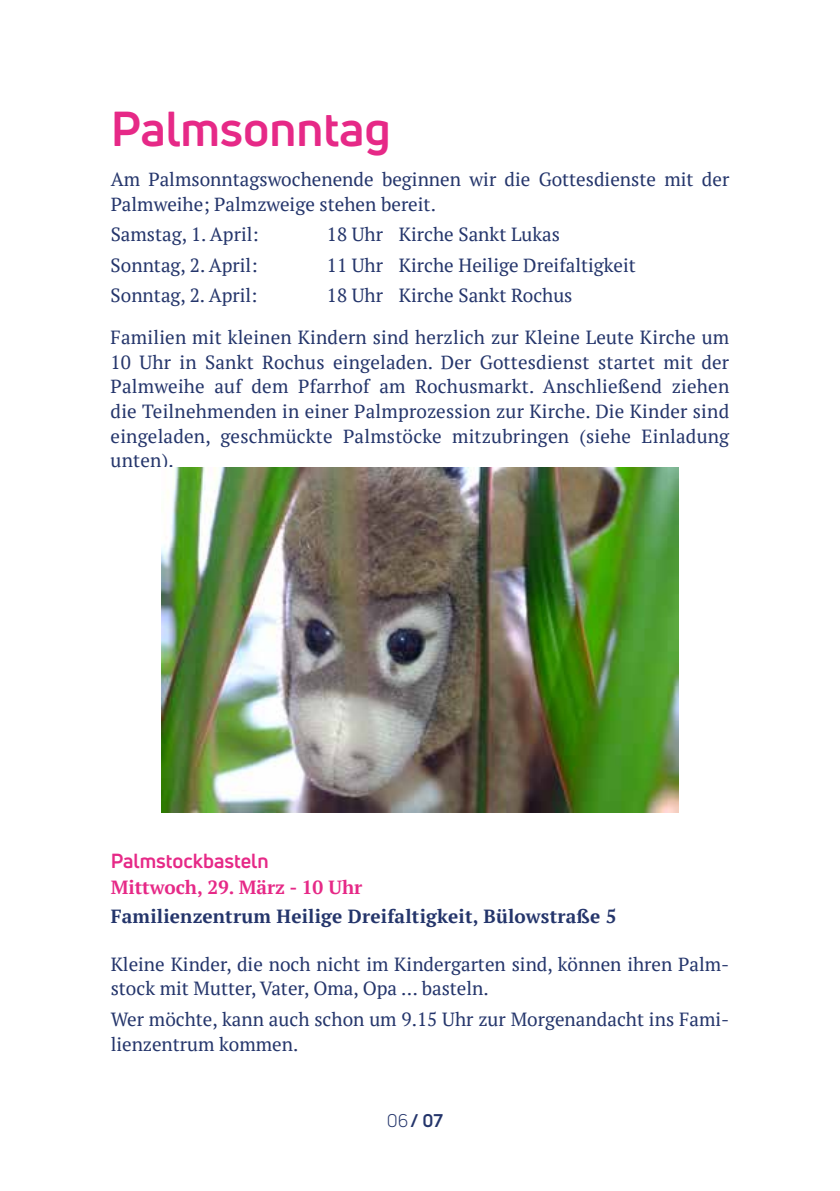
<style>
.page{position:relative;width:840px;height:1191px;background:#fff}
.page>*{position:absolute;margin:0;border:0;box-sizing:border-box;transform-origin:0 0}
.t1{font:700 48px "Uni Neue";color:#e62987}
.t2{font:700 20px "Uni Neue";color:#e62987}
.t3{font:19px/24.8px "PT Serif";color:#24356b}
.t4{font:700 19px "PT Serif";letter-spacing:.01em;color:#24356b}
.t5{font:700 19px "PT Serif";color:#e62987}
.t6{font:700 18px "Uni Neue";color:#24356b}
.s1{font-weight:400}
</style>
<div class="page">
<img style="left:161px;top:467px;width:517px;height:345px">
<h1 class="t1" style="left:111px;top:98px;width:281px">Palmsonntag</h1>
<p class="t3" style="left:111px;top:167px;width:619px">Am Palmsonntagswochenende beginnen wir die Gottesdienste mit der<br>Palmweihe; Palmzweige stehen bereit.</p>
<p class="t3" style="left:111px;top:222px;width:149px">Samstag, 1. April:</p>
<p class="t3" style="left:327px;top:222px;width:234px">18 Uhr Kirche Sankt Lukas</p>
<p class="t3" style="left:111px;top:252px;width:148px">Sonntag, 2. April:</p>
<p class="t3" style="left:327px;top:252px;width:310px">11 Uhr Kirche Heilige Dreifaltigkeit</p>
<p class="t3" style="left:111px;top:283px;width:148px">Sonntag, 2. April:</p>
<p class="t3" style="left:110px;top:274px;width:619px;line-height:41.8px;text-indent:216px">18 Uhr Kirche Sankt Rochus<br>Familien mit kleinen Kindern sind herzlich zur Kleine Leute Kirche um</p>
<p class="t3" style="left:110px;top:349px;width:620px;text-align:justify">10 Uhr in Sankt Rochus eingeladen. Der Gottesdienst startet mit der Palmweihe auf dem Pfarrhof am Rochusmarkt. Anschließend ziehen die Teilnehmenden in einer Palmprozession zur Kirche. Die Kinder sind eingeladen, geschmückte Palmstöcke mitzubringen (siehe Einladung unten).</p>
<p class="t2" style="left:111px;top:848px;width:159px">Palmstockbasteln</p>
<p class="t5" style="left:111px;top:874px;width:253px">Mittwoch, 29. März - 10 Uhr</p>
<p class="t4" style="left:111px;top:903px;width:507px">Familienzentrum Heilige Dreifaltigkeit, Bülowstraße 5</p>
<p class="t3" style="left:111px;top:951px;width:620px">Kleine Kinder, die noch nicht im Kindergarten sind, können ihren Palm&shy;stock mit Mutter, Vater, Oma, Opa … basteln.</p>
<p class="t3" style="left:111px;top:1006px;width:619px">Wer möchte, kann auch schon um 9.15 Uhr zur Morgenandacht ins Fami&shy;lienzentrum kommen.</p>
<p class="t6" style="left:386px;top:1109px;width:58px"><span class="s1">06</span>/ 07</p>
<p class="t6" style="left:385px;top:1116px;width:61px"><span class="s1">02</span> / 03</p>
</div>
